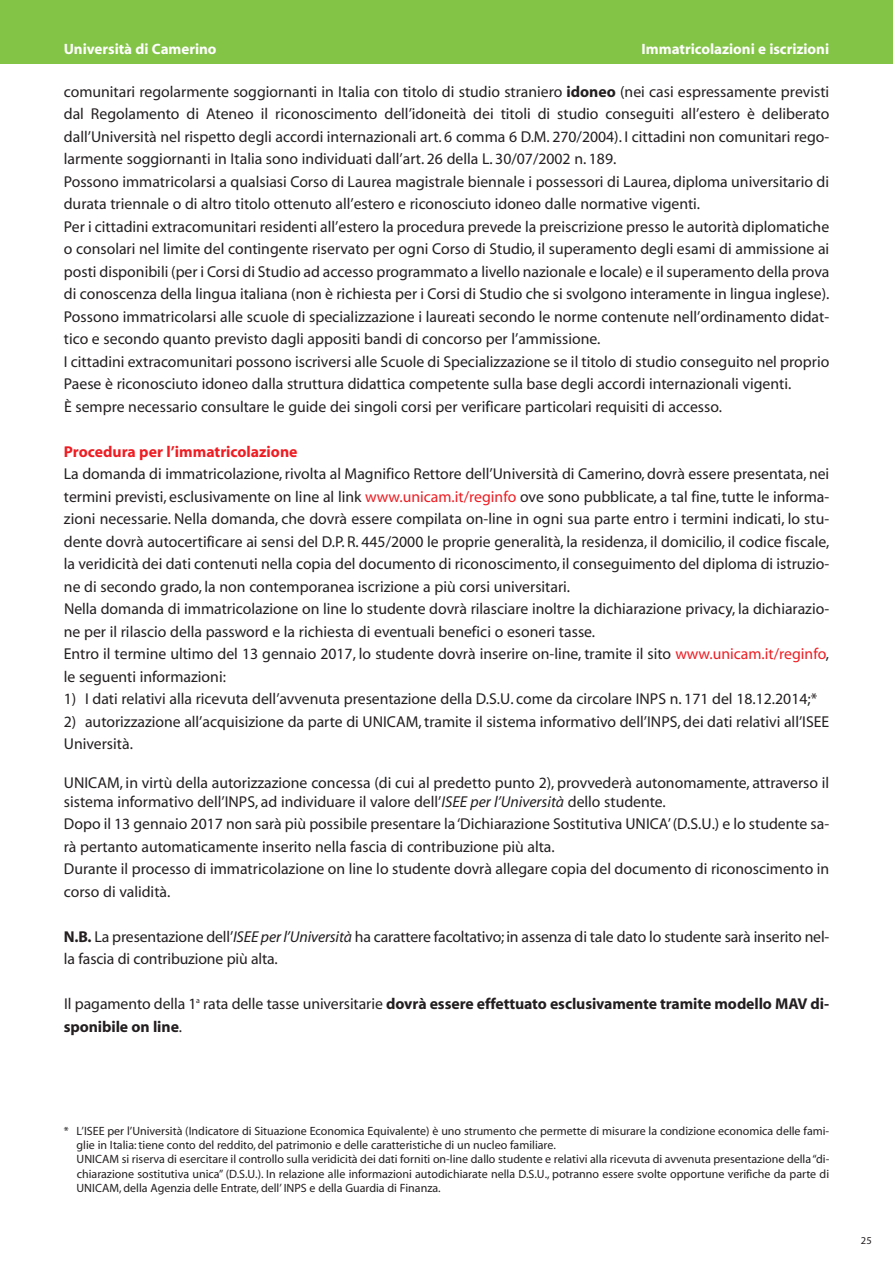
<style>
.page{position:relative;width:893px;height:1263px;background:#fff}
.page>*{position:absolute;margin:0;border:0;box-sizing:border-box;transform-origin:0 0}
.t1{font:15.75px/22.5px "Myriad";color:#231f20}
.t2{font:700 15.75px/22.5px "Myriad";letter-spacing:-.005em;color:#231f20}
.t3{font:700 15.75px "Myriad";color:#ee1d23}
.t4{font:700 15px "Myriad";color:#fff}
.t5{font:12px/14.4px "Myriad";color:#231f20}
.t6{font:10.5px "Myriad";color:#231f20}
.s1{font-weight:700}
.s2{color:#ee1d23}
.s3{font-style:italic}
.s4{font-weight:400}
</style>
<div class="page">
<div style="left:0;top:0;width:893px;height:64px;background:#83c447"></div>
<p class="t4" style="left:64px;top:43px;width:154px">Università di Camerino</p>
<p class="t4" style="left:642px;top:43px;width:189px">Immatricolazioni e iscrizioni</p>
<p class="t1" style="left:64px;top:82px;width:767px">comunitari regolarmente soggiornanti in Italia con titolo di studio straniero <span class="s1">idoneo</span> (nei casi espressamente previsti dal Regolamento di Ateneo il riconoscimento dell’idoneità dei titoli di studio conseguiti all’estero è deliberato dall’Università nel rispetto degli accordi internazionali art. 6 comma 6 D.M. 270/2004). I cittadini non comunitari rego&shy;larmente soggiornanti in Italia sono individuati dall’art. 26 della L. 30/07/2002 n. 189.<br>Possono immatricolarsi a qualsiasi Corso di Laurea magistrale biennale i possessori di Laurea, diploma universitario di durata triennale o di altro titolo ottenuto all’estero e riconosciuto idoneo dalle normative vigenti.<br>Per i cittadini extracomunitari residenti all’estero la procedura prevede la preiscrizione presso le autorità diplomatiche o consolari nel limite del contingente riservato per ogni Corso di Studio, il superamento degli esami di ammissione ai posti disponibili (per i Corsi di Studio ad accesso programmato a livello nazionale e locale) e il superamento della prova di conoscenza della lingua italiana (non è richiesta per i Corsi di Studio che si svolgono interamente in lingua inglese).<br>Possono immatricolarsi alle scuole di specializzazione i laureati secondo le norme contenute nell’ordinamento didat&shy;tico e secondo quanto previsto dagli appositi bandi di concorso per l’ammissione.<br>I cittadini extracomunitari possono iscriversi alle Scuole di Specializzazione se il titolo di studio conseguito nel proprio Paese è riconosciuto idoneo dalla struttura didattica competente sulla base degli accordi internazionali vigenti.<br>È sempre necessario consultare le guide dei singoli corsi per verificare particolari requisiti di accesso.</p>
<p class="t3" style="left:64px;top:446px;width:235px">Procedura per l’immatricolazione</p>
<p class="t1" style="left:64px;top:464px;width:767px">La domanda di immatricolazione, rivolta al Magnifico Rettore dell’Università di Camerino, dovrà essere presentata, nei termini previsti, esclusivamente on line al link <span class="s2">www.unicam.it/reginfo</span> ove sono pubblicate, a tal fine, tutte le informa&shy;zioni necessarie. Nella domanda, che dovrà essere compilata on-line in ogni sua parte entro i termini indicati, lo stu&shy;dente dovrà autocertificare ai sensi del D.P. R. 445/2000 le proprie generalità, la residenza, il domicilio, il codice fiscale, la veridicità dei dati contenuti nella copia del documento di riconoscimento, il conseguimento del diploma di istruzio&shy;ne di secondo grado, la non contemporanea iscrizione a più corsi universitari.<br>Nella domanda di immatricolazione on line lo studente dovrà rilasciare inoltre la dichiarazione privacy, la dichiarazio&shy;ne per il rilascio della password e la richiesta di eventuali benefici o esoneri tasse.<br>Entro il termine ultimo del 13 gennaio 2017, lo studente dovrà inserire on-line, tramite il sito <span class="s2">www.unicam.it/reginfo</span>, le seguenti informazioni:</p>
<p class="t1" style="left:64px;top:689px;width:755px">1) I dati relativi alla ricevuta dell’avvenuta presentazione della D.S.U. come da circolare INPS n. 171 del 18.12.2014;*</p>
<p class="t1" style="left:64px;top:712px;width:767px">2) autorizzazione all’acquisizione da parte di UNICAM, tramite il sistema informativo dell’INPS, dei dati relativi all’ISEE<br>Università.</p>
<p class="t1" style="left:64px;top:774px;width:767px;line-height:18.9px">UNICAM, in virtù della autorizzazione concessa (di cui al predetto punto 2), provvederà autonomamente, attraverso il sistema informativo dell’INPS, ad individuare il valore dell’<span class="s3">ISEE per l’Università</span> dello studente.</p>
<p class="t1" style="left:64px;top:814px;width:767px">Dopo il 13 gennaio 2017 non sarà più possibile presentare la ‘Dichiarazione Sostitutiva UNICA’ (D.S.U.) e lo studente sa&shy;rà pertanto automaticamente inserito nella fascia di contribuzione più alta.<br>Durante il processo di immatricolazione on line lo studente dovrà allegare copia del documento di riconoscimento in corso di validità.</p>
<p class="t1" style="left:64px;top:926px;width:767px"><span class="s1">N.B.</span> La presentazione dell’<span class="s3">ISEE per l’Università</span> ha carattere facoltativo; in assenza di tale dato lo studente sarà inserito nel&shy;la fascia di contribuzione più alta.</p>
<p class="t2" style="left:64px;top:994px;width:767px"><span class="s4">Il pagamento della 1</span><sup>a</sup> <span class="s4">rata delle tasse universitarie</span> dovrà essere effettuato esclusivamente tramite modello MAV di - sponibile on line<span class="s4">.</span></p>
<p class="t5" style="left:77px;top:1124px;width:754px;text-indent:-13px">* L’ISEE per l’Università (Indicatore di Situazione Economica Equivalente) è uno strumento che permette di misurare la condizione economica delle fami&shy;glie in Italia: tiene conto del reddito, del patrimonio e delle caratteristiche di un nucleo familiare.<br>UNICAM si riserva di esercitare il controllo sulla veridicità dei dati forniti on-line dallo studente e relativi alla ricevuta di avvenuta presentazione della “di&shy;chiarazione sostitutiva unica” (D.S.U.). In relazione alle informazioni autodichiarate nella D.S.U., potranno essere svolte opportune verifiche da parte di UNICAM, della Agenzia delle Entrate, dell’ INPS e della Guardia di Finanza.</p>
<p class="t6" style="left:861px;top:1237px;width:12px">25</p>
</div>
